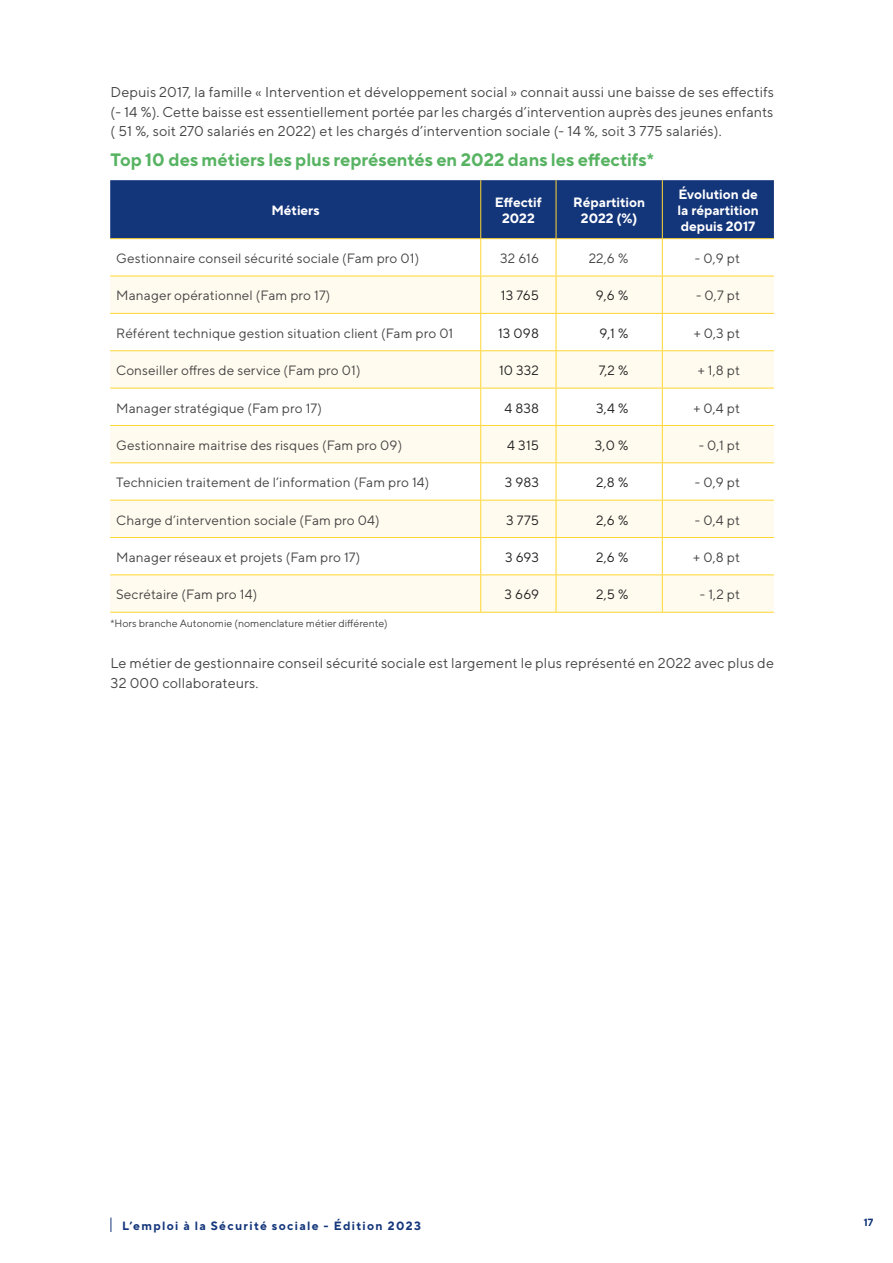
<style>
.page{position:relative;width:893px;height:1263px;background:#fff}
.page>*{position:absolute;margin:0;border:0;box-sizing:border-box;transform-origin:0 0}
.TITRE_GRAPH{font:700 18px "TT Norms Pro";color:#57b362}
.texte{font:14.25px/19.5px "TT Norms Pro";letter-spacing:.01em;color:#454444;text-align:justify}
.texte-2{font:13.5px "TT Norms Pro";letter-spacing:.01em;color:#454444}
.texte-3{font:13.5px "TT Norms Pro";letter-spacing:-.01em;color:#212121}
.HeadTableau{font:700 13.5px/16.2px "TT Norms Pro";color:#fff;text-align:center}
.texte-4{font:13.5px "TT Norms Pro";letter-spacing:.01em;color:#414141}
.t1{font:700 12px "TT Norms Pro";letter-spacing:.115em;color:#13357a}
.notes{font:10.5px "TT Norms Pro";color:#424241}
.t2{font:700 10.5px "TT Norms Pro";color:#13357a}
</style>
<div class="page">
<svg style="left:111px;top:1217px;width:1px;height:15px"></svg>
<div style="left:110px;top:180px;width:664px;height:58px;background:#13357a"></div>
<svg style="left:110px;top:277px;width:664px;height:335px;fill:#fffbef"></svg>
<hr style="left:480px;top:180px;width:1px;height:58px;background:#ffd631">
<hr style="left:556px;top:180px;width:1px;height:58px;background:#ffd631">
<hr style="left:110px;top:238px;width:371px;height:1px;background:#ffd631">
<hr style="left:556px;top:238px;width:106px;height:1px;background:#ffd631">
<hr style="left:110px;top:276px;width:371px;height:1px;background:#ffd631">
<hr style="left:481px;top:276px;width:75px;height:1px;background:#ffd631">
<hr style="left:556px;top:276px;width:106px;height:1px;background:#ffd631">
<hr style="left:662px;top:276px;width:112px;height:1px;background:#ffd631">
<hr style="left:110px;top:313px;width:371px;height:1px;background:#ffd631">
<hr style="left:481px;top:313px;width:75px;height:1px;background:#ffd631">
<hr style="left:556px;top:313px;width:106px;height:1px;background:#ffd631">
<hr style="left:662px;top:313px;width:112px;height:1px;background:#ffd631">
<hr style="left:110px;top:350px;width:371px;height:1px;background:#ffd631">
<hr style="left:481px;top:350px;width:75px;height:1px;background:#ffd631">
<hr style="left:556px;top:350px;width:106px;height:1px;background:#ffd631">
<hr style="left:110px;top:388px;width:371px;height:1px;background:#ffd631">
<hr style="left:481px;top:388px;width:75px;height:1px;background:#ffd631">
<hr style="left:556px;top:388px;width:106px;height:1px;background:#ffd631">
<hr style="left:110px;top:425px;width:371px;height:1px;background:#ffd631">
<hr style="left:481px;top:425px;width:75px;height:1px;background:#ffd631">
<hr style="left:556px;top:425px;width:106px;height:1px;background:#ffd631">
<hr style="left:662px;top:425px;width:112px;height:1px;background:#ffd631">
<hr style="left:110px;top:462px;width:371px;height:1px;background:#ffd631">
<hr style="left:481px;top:462px;width:75px;height:1px;background:#ffd631">
<hr style="left:556px;top:462px;width:106px;height:1px;background:#ffd631">
<hr style="left:662px;top:462px;width:112px;height:1px;background:#ffd631">
<hr style="left:110px;top:500px;width:371px;height:1px;background:#ffd631">
<hr style="left:481px;top:500px;width:75px;height:1px;background:#ffd631">
<hr style="left:556px;top:500px;width:106px;height:1px;background:#ffd631">
<hr style="left:662px;top:500px;width:112px;height:1px;background:#ffd631">
<hr style="left:110px;top:537px;width:371px;height:1px;background:#ffd631">
<hr style="left:481px;top:537px;width:75px;height:1px;background:#ffd631">
<hr style="left:556px;top:537px;width:106px;height:1px;background:#ffd631">
<hr style="left:662px;top:537px;width:112px;height:1px;background:#ffd631">
<hr style="left:110px;top:574px;width:371px;height:1px;background:#ffd631">
<hr style="left:110px;top:612px;width:371px;height:1px;background:#ffd631">
<hr style="left:481px;top:574px;width:75px;height:1px;background:#ffd631">
<hr style="left:556px;top:574px;width:106px;height:1px;background:#ffd631">
<hr style="left:556px;top:612px;width:106px;height:1px;background:#ffd631">
<hr style="left:662px;top:574px;width:112px;height:1px;background:#ffd631">
<hr style="left:481px;top:238px;width:75px;height:1px;background:#ffd631">
<hr style="left:480px;top:239px;width:1px;height:37px;background:#ffd631">
<hr style="left:556px;top:239px;width:1px;height:37px;background:#ffd631">
<hr style="left:480px;top:276px;width:1px;height:37px;background:#ffd631">
<hr style="left:556px;top:276px;width:1px;height:37px;background:#ffd631">
<hr style="left:480px;top:314px;width:1px;height:36px;background:#ffd631">
<hr style="left:556px;top:314px;width:1px;height:36px;background:#ffd631">
<hr style="left:480px;top:351px;width:1px;height:37px;background:#ffd631">
<hr style="left:556px;top:351px;width:1px;height:37px;background:#ffd631">
<hr style="left:480px;top:388px;width:1px;height:37px;background:#ffd631">
<hr style="left:556px;top:388px;width:1px;height:37px;background:#ffd631">
<hr style="left:480px;top:426px;width:1px;height:36px;background:#ffd631">
<hr style="left:556px;top:426px;width:1px;height:36px;background:#ffd631">
<hr style="left:480px;top:463px;width:1px;height:37px;background:#ffd631">
<hr style="left:556px;top:463px;width:1px;height:37px;background:#ffd631">
<hr style="left:480px;top:500px;width:1px;height:37px;background:#ffd631">
<hr style="left:556px;top:500px;width:1px;height:37px;background:#ffd631">
<hr style="left:480px;top:538px;width:1px;height:36px;background:#ffd631">
<hr style="left:556px;top:538px;width:1px;height:36px;background:#ffd631">
<hr style="left:480px;top:575px;width:1px;height:37px;background:#ffd631">
<hr style="left:556px;top:575px;width:1px;height:37px;background:#ffd631">
<hr style="left:481px;top:612px;width:75px;height:1px;background:#ffd631">
<hr style="left:662px;top:239px;width:1px;height:37px;background:#ffd631">
<hr style="left:662px;top:276px;width:1px;height:37px;background:#ffd631">
<hr style="left:662px;top:314px;width:1px;height:36px;background:#ffd631">
<hr style="left:662px;top:388px;width:1px;height:37px;background:#ffd631">
<hr style="left:662px;top:426px;width:1px;height:36px;background:#ffd631">
<hr style="left:662px;top:463px;width:1px;height:37px;background:#ffd631">
<hr style="left:662px;top:500px;width:1px;height:37px;background:#ffd631">
<hr style="left:662px;top:538px;width:1px;height:36px;background:#ffd631">
<hr style="left:662px;top:575px;width:1px;height:37px;background:#ffd631">
<hr style="left:662px;top:612px;width:112px;height:1px;background:#ffd631">
<hr style="left:662px;top:180px;width:1px;height:58px;background:#ffd631">
<hr style="left:662px;top:238px;width:112px;height:1px;background:#ffd631">
<hr style="left:662px;top:350px;width:112px;height:1px;background:#ffd631">
<hr style="left:662px;top:351px;width:1px;height:37px;background:#ffd631">
<hr style="left:662px;top:388px;width:112px;height:1px;background:#ffd631">
<p class="texte" style="left:111px;top:81px;width:665px">Depuis 2017, la famille « Intervention et développement social » connait aussi une baisse de ses effectifs (- 14 %). Cette baisse est essentiellement portée par les chargés d’intervention auprès des jeunes enfants ( 51 %, soit 270 salariés en 2022) et les chargés d’intervention sociale (- 14 %, soit 3 775 salariés).</p>
<p class="TITRE_GRAPH" style="left:111px;top:146px;width:545px">Top 10 des métiers les plus représentés en 2022 dans les effectifs*</p>
<p class="HeadTableau" style="left:271px;top:201px;width:50px">Métiers</p>
<p class="HeadTableau" style="left:495px;top:193px;width:48px">Effectif<br>2022</p>
<p class="HeadTableau" style="left:573px;top:193px;width:73px">Répartition<br>2022 (%)</p>
<p class="HeadTableau" style="left:677px;top:185px;width:83px;text-align:justify">Évolution de la répartition depuis 2017</p>
<p class="texte-2" style="left:116px;top:249px;width:305px">Gestionnaire conseil sécurité sociale (Fam pro 01)</p>
<p class="texte-2" style="left:500px;top:249px;width:40px">32 616</p>
<p class="texte-2" style="left:589px;top:249px;width:41px">22,6 %</p>
<p class="texte-2" style="left:695px;top:249px;width:47px">- 0,9 pt</p>
<p class="texte-2" style="left:116px;top:286px;width:216px">Manager opérationnel (Fam pro 17)</p>
<p class="texte-3" style="left:501px;top:286px;width:40px">13 765</p>
<p class="texte-3" style="left:596px;top:286px;width:34px">9,6 %</p>
<p class="texte-4" style="left:696px;top:286px;width:45px">- 0,7 pt</p>
<p class="texte-2" style="left:116px;top:323px;width:339px">Référent technique gestion situation client (Fam pro 01</p>
<p class="texte-3" style="left:498px;top:323px;width:42px">13 098</p>
<p class="texte-3" style="left:599px;top:323px;width:30px">9,1 %</p>
<p class="texte-4" style="left:694px;top:323px;width:48px">+ 0,3 pt</p>
<p class="texte-2" style="left:116px;top:361px;width:246px">Conseiller offres de service (Fam pro 01)</p>
<p class="texte-3" style="left:499px;top:361px;width:41px">10 332</p>
<p class="texte-3" style="left:599px;top:361px;width:31px">7,2 %</p>
<p class="texte-4" style="left:698px;top:361px;width:44px">+ 1,8 pt</p>
<p class="texte-2" style="left:116px;top:398px;width:207px">Manager stratégique (Fam pro 17)</p>
<p class="texte-3" style="left:504px;top:398px;width:36px">4 838</p>
<p class="texte-3" style="left:596px;top:398px;width:34px">3,4 %</p>
<p class="texte-4" style="left:693px;top:398px;width:48px">+ 0,4 pt</p>
<p class="texte-2" style="left:116px;top:435px;width:287px">Gestionnaire maitrise des risques (Fam pro 09)</p>
<p class="texte-3" style="left:507px;top:435px;width:33px">4 315</p>
<p class="texte-3" style="left:595px;top:435px;width:35px">3,0 %</p>
<p class="texte-2" style="left:699px;top:435px;width:43px">- 0,1 pt</p>
<p class="texte-2" style="left:116px;top:473px;width:315px">Technicien traitement de l’information (Fam pro 14)</p>
<p class="texte-3" style="left:505px;top:473px;width:36px">3 983</p>
<p class="texte-3" style="left:596px;top:473px;width:34px">2,8 %</p>
<p class="texte-4" style="left:695px;top:473px;width:47px">- 0,9 pt</p>
<p class="texte-2" style="left:116px;top:510px;width:265px">Charge d’intervention sociale (Fam pro 04)</p>
<p class="texte-3" style="left:506px;top:510px;width:34px">3 775</p>
<p class="texte-3" style="left:596px;top:510px;width:34px">2,6 %</p>
<p class="texte-4" style="left:695px;top:510px;width:46px">- 0,4 pt</p>
<p class="texte-2" style="left:116px;top:547px;width:246px">Manager réseaux et projets (Fam pro 17)</p>
<p class="texte-3" style="left:505px;top:547px;width:35px">3 693</p>
<p class="texte-3" style="left:596px;top:547px;width:34px">2,6 %</p>
<p class="texte-4" style="left:693px;top:547px;width:48px">+ 0,8 pt</p>
<p class="texte-2" style="left:116px;top:585px;width:143px">Secrétaire (Fam pro 14)</p>
<p class="texte-3" style="left:505px;top:585px;width:36px">3 669</p>
<p class="texte-3" style="left:596px;top:585px;width:34px">2,5 %</p>
<p class="texte-4" style="left:700px;top:585px;width:42px">- 1,2 pt</p>
<p class="notes" style="left:111px;top:616px;width:279px">*Hors branche Autonomie (nomenclature métier différente)</p>
<p class="texte" style="left:111px;top:652px;width:665px">Le métier de gestionnaire conseil sécurité sociale est largement le plus représenté en 2022 avec plus de<br>32 000 collaborateurs.</p>
<p class="t1" style="left:122px;top:1217px;width:300px">L’emploi à la Sécurité sociale - Édition 2023</p>
<p class="t2" style="left:864px;top:1214px;width:11px">17</p>
</div>
